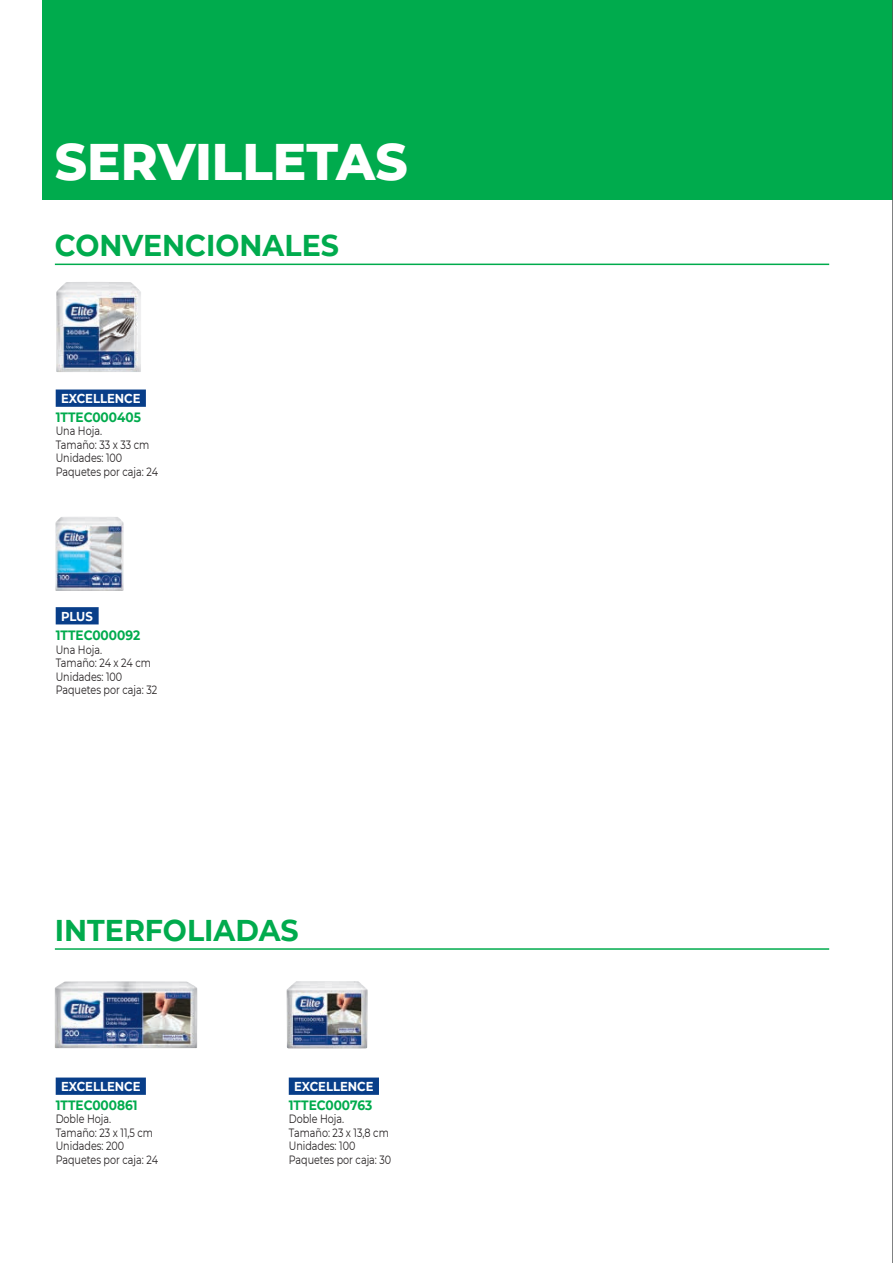
<style>
.page{position:relative;width:893px;height:1263px;background:#fff}
.page>*{position:absolute;margin:0;border:0;box-sizing:border-box;transform-origin:0 0}
.t1{font:800 52.5px "Montserrat";color:#fff;scale:.95 1}
.t2{font:700 30px "Montserrat";color:#00ab4d;scale:.95 1}
.t3{font:700 13.5px "Montserrat";color:#00ab4d;scale:.9 1}
.t4{font:700 12.9px "Montserrat";color:#fff;scale:.9 1}
.t5{font:12px/13.5px "Montserrat";color:#231f20;scale:.8 1}
</style>
<div class="page">
<div style="left:43px;top:0;width:850px;height:200px;background:#00ab4d"></div>
<hr style="left:55px;top:264px;width:774px;height:1px;background:#00ab4d">
<hr style="left:55px;top:948px;width:774px;height:2px;background:#00ab4d">
<img style="left:55px;top:517px;width:69px;height:74px">
<img style="left:286px;top:981px;width:82px;height:67px">
<img style="left:55px;top:981px;width:142px;height:67px">
<img style="left:56px;top:282px;width:85px;height:90px">
<div style="left:56px;top:389px;width:90px;height:18px;background:#083e89"></div>
<div style="left:56px;top:1077px;width:90px;height:18px;background:#083e89"></div>
<div style="left:289px;top:1077px;width:90px;height:18px;background:#083e89"></div>
<div style="left:56px;top:607px;width:43px;height:17px;background:#083e89"></div>
<hr style="left:892px;top:0;width:1px;height:1263px;background:#57585a">
<h1 class="t1" style="left:55px;top:123px;width:373px">SERVILLETAS</h1>
<h2 class="t2" style="left:55px;top:224px;width:301px">CONVENCIONALES</h2>
<p class="t4" style="left:61px;top:389px;width:90px">EXCELLENCE</p>
<p class="t3" style="left:56px;top:407px;width:96px">1TTEC000405</p>
<p class="t5" style="left:56px;top:424px;width:129px">Una Hoja.<br>Tamaño: 33 x 33 cm<br>Unidades: 100<br>Paquetes por caja: 24</p>
<p class="t4" style="left:61px;top:607px;width:37px">PLUS</p>
<p class="t3" style="left:56px;top:626px;width:95px">1TTEC000092</p>
<p class="t5" style="left:56px;top:642px;width:128px">Una Hoja.<br>Tamaño: 24 x 24 cm<br>Unidades: 100<br>Paquetes por caja: 32</p>
<h2 class="t2" style="left:55px;top:908px;width:258px">INTERFOLIADAS</h2>
<p class="t4" style="left:61px;top:1077px;width:90px">EXCELLENCE</p>
<p class="t3" style="left:56px;top:1095px;width:93px">1TTEC000861</p>
<p class="t5" style="left:56px;top:1112px;width:129px">Doble Hoja.<br>Tamaño: 23 x 11,5 cm<br>Unidades: 200<br>Paquetes por caja: 24</p>
<p class="t4" style="left:294px;top:1077px;width:90px">EXCELLENCE</p>
<p class="t3" style="left:289px;top:1095px;width:94px">1TTEC000763</p>
<p class="t5" style="left:289px;top:1112px;width:130px">Doble Hoja.<br>Tamaño: 23 x 13,8 cm<br>Unidades: 100<br>Paquetes por caja: 30</p>
</div>
